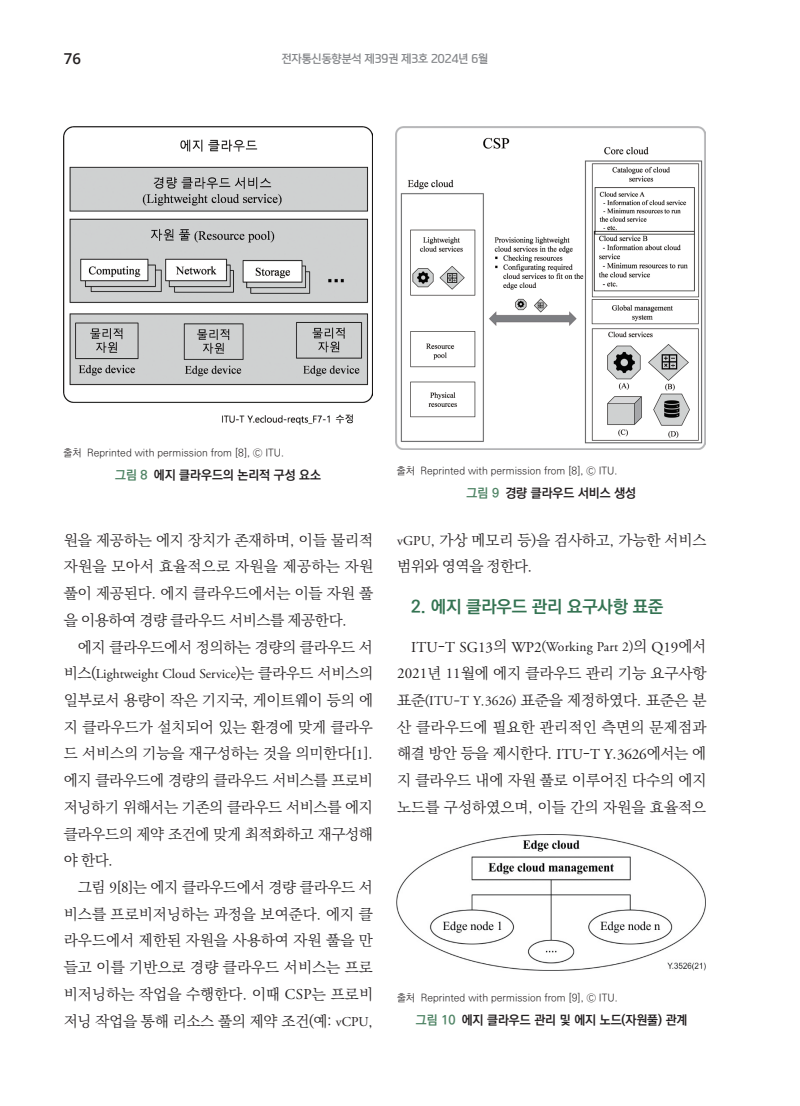
<style>
.page{position:relative;width:800px;height:1106px;background:#fff}
.page>*{position:absolute;margin:0;border:0;box-sizing:border-box;transform-origin:0 0}
._1{font:17.25px "Ko Pub World Dotum PB";letter-spacing:-.01em;color:#347352}
._2단본문{font:15px/26.7px "Ko Pub World Batang PL";letter-spacing:-.01em;color:#231f20;text-align:justify}
.t1{font:600 15px "Open Sans";color:#231f20}
._2단본문-2{font:13.5px "Adobe Garamond Pro";color:#231f20}
.캡션{font:12.75px "Ko Pub World Dotum PB";color:#231f20}
.t2{font:10.95px "paybooc OTF Bold";color:#848689}
.캡션출처{font:10.2px "Ko Pub World Dotum PL";color:#231f20}
.s1{color:#4f8465}
.s2{font-family:"Ko Pub World Batang PL";font-size:15px}
.s3{font-family:"Adobe Garamond Pro"}
.s4{font-family:"Adobe Garamond Pro";font-size:13.5px}
.s5{font-size:13.5px}
</style>
<div class="page">
<img style="left:395px;top:126px;width:310px;height:323px">
<img style="left:396px;top:834px;width:309px;height:136px">
<img style="left:63px;top:127px;width:309px;height:298px">
<p class="t1" style="left:64px;top:48px;width:19px">76</p>
<p class="t2" style="left:282px;top:52px;width:208px">전자통신동향분석 제39권 제3호 2024년 6월</p>
<p class="캡션출처" style="left:63px;top:445px;width:222px">출처 Reprinted with permission from [8], Ⓒ ITU.</p>
<p class="캡션" style="left:115px;top:466px;width:207px"><span class="s1">그림 8</span> 에지 클라우드의 논리적 구성 요소</p>
<p class="_2단본문" style="left:64px;top:527px;width:311px">원을 제공하는 에지 장치가 존재하며, 이들 물리적 자원을 모아서 효율적으로 자원을 제공하는 자원 풀이 제공된다. 에지 클라우드에서는 이들 자원 풀 을 이용하여 경량 클라우드 서비스를 제공한다.</p>
<p class="_2단본문" style="left:78px;top:634px;width:296px">에지 클라우드에서 정의하는 경량의 클라우드 서</p>
<p class="_2단본문-2" style="left:64px;top:666px;width:310px"><span class="s2">비스(</span>Lightweight Cloud Service<span class="s2">)는 클라우드 서비스의</span></p>
<p class="_2단본문" style="left:64px;top:687px;width:311px">일부로서 용량이 작은 기지국, 게이트웨이 등의 에 지 클라우드가 설치되어 있는 환경에 맞게 클라우 드 서비스의 기능을 재구성하는 것을 의미한다[<span class="s3">1</span>]. 에지 클라우드에 경량의 클라우드 서비스를 프로비 저닝하기 위해서는 기존의 클라우드 서비스를 에지 클라우드의 제약 조건에 맞게 최적화하고 재구성해 야 한다.</p>
<p class="_2단본문" style="left:64px;top:874px;width:310px;text-indent:14px">그림 <span class="s3">9</span>[<span class="s3">8</span>]는 에지 클라우드에서 경량 클라우드 서 비스를 프로비저닝하는 과정을 보여준다. 에지 클 라우드에서 제한된 자원을 사용하여 자원 풀을 만 들고 이를 기반으로 경량 클라우드 서비스는 프로 비저닝하는 작업을 수행한다. 이때 <span class="s3">CSP</span>는 프로비 저닝 작업을 통해 리소스 풀의 제약 조건(예: <span class="s4">vCPU</span>,</p>
<p class="캡션출처" style="left:396px;top:463px;width:222px">출처 Reprinted with permission from [8], Ⓒ ITU.</p>
<p class="캡션" style="left:466px;top:484px;width:171px"><span class="s1">그림 9</span> 경량 클라우드 서비스 생성</p>
<p class="_2단본문" style="left:397px;top:527px;width:310px"><span class="s4">vGPU</span>, 가상 메모리 등)을 검사하고, 가능한 서비스 범위와 영역을 정한다.</p>
<p class="_1" style="left:411px;top:594px;width:253px">2. 에지 클라우드 관리 요구사항 표준</p>
<p class="_2단본문" style="left:397px;top:634px;width:311px;text-indent:14px"><span class="s3">ITU</span>-<span class="s3">T SG13</span>의 <span class="s3">WP2</span><span class="s5">(</span><span class="s4">Working Part 2</span><span class="s5">)</span>의 <span class="s3">Q19</span>에서 <span class="s3">2021</span>년 <span class="s3">11</span>월에 에지 클라우드 관리 기능 요구사항 표준<span class="s5">(</span><span class="s4">ITU</span><span class="s5">-</span><span class="s4">T Y</span><span class="s5">.</span><span class="s4">3626</span><span class="s5">)</span> 표준을 제정하였다. 표준은 분 산 클라우드에 필요한 관리적인 측면의 문제점과 해결 방안 등을 제시한다. <span class="s3">ITU</span>-<span class="s3">T Y</span>.<span class="s3">3626</span>에서는 에 지 클라우드 내에 자원 풀로 이루어진 다수의 에지 노드를 구성하였으며, 이들 간의 자원을 효율적으</p>
<p class="캡션출처" style="left:397px;top:990px;width:222px">출처 Reprinted with permission from [9], Ⓒ ITU.</p>
<p class="캡션" style="left:416px;top:1011px;width:273px"><span class="s1">그림 10</span> 에지 클라우드 관리 및 에지 노드(자원풀) 관계</p>
</div>
